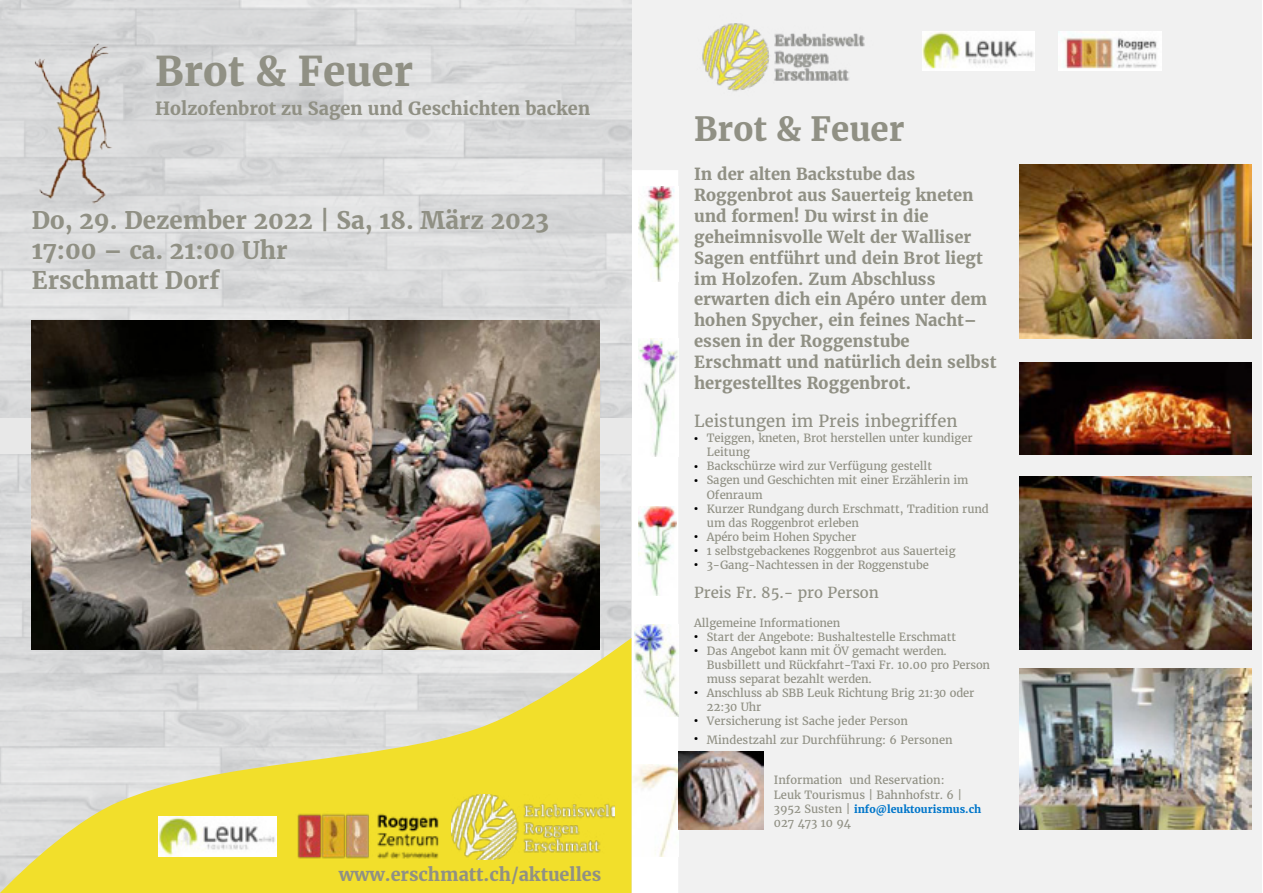
<style>
.page{position:relative;width:1263px;height:893px;background:#fff}
.page>*{position:absolute;margin:0;border:0;box-sizing:border-box;transform-origin:0 0}
.t1{font:700 40.5px "Merriweather";color:#909084}
.t2{font:700 33px "Merriweather";color:#909084}
.t3{font:700 24px/30.3px "Merriweather";color:#909084}
.t4{font:700 18px "Merriweather";color:#909084}
.t5{font:700 16.5px/20.9px "Merriweather";color:#909084}
.t6{font:16.5px "Merriweather";color:#909084}
.t7{font:15px "Merriweather";letter-spacing:-.005em;color:#909084}
.t8{font:11.25px/14.1px "Merriweather";letter-spacing:-.005em;color:#909084}
.t9{font:700 10.5px "Merriweather";color:#0076ca}
.s1{font-weight:400;font-size:11.25px;color:#909084}
</style>
<div class="page">
<div style="left:630px;top:0;width:632px;height:893px;background:#f1f1f1"></div>
<div style="left:631px;top:170px;width:47px;height:723px;background:#fff"></div>
<img style="left:638px;top:338px;width:40px;height:119px">
<img style="left:639px;top:186px;width:39px;height:96px">
<img style="left:638px;top:506px;width:38px;height:89px">
<img style="left:635px;top:624px;width:43px;height:92px">
<img style="left:631px;top:764px;width:47px;height:93px">
<img style="left:702px;top:23px;width:163px;height:68px">
<svg style="left:1247px;top:164px;width:5px;height:666px"></svg>
<img style="left:1019px;top:165px;width:232px;height:173px">
<img style="left:1019px;top:362px;width:232px;height:92px">
<img style="left:1019px;top:476px;width:232px;height:174px">
<img style="left:923px;top:32px;width:112px;height:38px">
<img style="left:678px;top:752px;width:85px;height:78px">
<img style="left:1019px;top:668px;width:232px;height:162px">
<img style="left:1059px;top:32px;width:102px;height:38px">
<img style="left:0;top:454px;width:630px;height:184px">
<svg style="left:0;top:638px;width:631px;height:255px;background:#e5dd89"></svg>
<img style="left:0;top:0;width:631px;height:417px">
<img style="left:451px;top:794px;width:164px;height:65px">
<img style="left:0;top:0;width:223px;height:250px">
<img style="left:32px;top:320px;width:568px;height:329px">
<img style="left:158px;top:816px;width:119px;height:40px">
<img style="left:296px;top:812px;width:144px;height:48px">
<h1 class="t1" style="left:155px;top:51px;width:260px">Brot &amp; Feuer</h1>
<h3 class="t4" style="left:155px;top:99px;width:436px">Holzofenbrot zu Sagen und Geschichten backen</h3>
<h3 class="t3" style="left:32px;top:206px;width:519px">Do, 29. Dezember 2022 | Sa, 18. März 2023<br>17:00 – ca. 21:00 Uhr<br>Erschmatt Dorf</h3>
<h3 class="t4" style="left:339px;top:866px;width:264px">www.erschmatt.ch/aktuelles</h3>
<h2 class="t2" style="left:694px;top:112px;width:212px">Brot &amp; Feuer</h2>
<p class="t5" style="left:694px;top:165px;width:304px">In der alten Backstube das<br>Roggenbrot aus Sauerteig kneten und formen! Du wirst in die geheimnisvolle Welt der Walliser<br>Sagen entführt und dein Brot liegt im Holzofen. Zum Abschluss erwarten dich ein Apéro unter dem hohen Spycher, ein feines Nacht– essen in der Roggenstube<br>Erschmatt und natürlich dein selbst hergestelltes Roggenbrot.</p>
<h3 class="t6" style="left:694px;top:411px;width:265px">Leistungen im Preis inbegriffen</h3>
<p class="t8" style="left:707px;top:431px;width:267px;text-indent:-13px"><sup>●</sup> Teiggen, kneten, Brot herstellen unter kundiger<br>Leitung</p>
<p class="t8" style="left:694px;top:459px;width:239px"><sup>●</sup> Backschürze wird zur Verfügung gestellt</p>
<p class="t8" style="left:707px;top:473px;width:263px;text-indent:-13px"><sup>●</sup> Sagen und Geschichten mit einer Erzählerin im<br>Ofenraum</p>
<p class="t8" style="left:707px;top:501px;width:283px;text-indent:-13px"><sup>●</sup> Kurzer Rundgang durch Erschmatt, Tradition rund um das Roggenbrot erleben</p>
<p class="t8" style="left:694px;top:530px;width:163px"><sup>●</sup> Apéro beim Hohen Spycher</p>
<p class="t8" style="left:694px;top:544px;width:263px"><sup>●</sup> 1 selbstgebackenes Roggenbrot aus Sauerteig</p>
<p class="t8" style="left:694px;top:558px;width:236px"><sup>●</sup> 3-Gang-Nachtessen in der Roggenstube</p>
<h3 class="t7" style="left:694px;top:583px;width:186px">Preis Fr. 85.- pro Person</h3>
<p class="t8" style="left:694px;top:616px;width:148px">Allgemeine Informationen</p>
<p class="t8" style="left:694px;top:630px;width:263px"><sup>●</sup> Start der Angebote: Bushaltestelle Erschmatt</p>
<p class="t8" style="left:707px;top:644px;width:285px;text-indent:-13px"><sup>●</sup> Das Angebot kann mit ÖV gemacht werden.<br>Busbillett und Rückfahrt-Taxi Fr. 10.00 pro Person muss separat bezahlt werden.</p>
<p class="t8" style="left:707px;top:686px;width:269px;text-indent:-13px"><sup>●</sup> Anschluss ab SBB Leuk Richtung Brig 21:30 oder<br>22:30 Uhr</p>
<p class="t8" style="left:694px;top:714px;width:215px"><sup>●</sup> Versicherung ist Sache jeder Person</p>
<p class="t8" style="left:694px;top:733px;width:260px"><sup>●</sup> Mindestzahl zur Durchführung: 6 Personen</p>
<p class="t8" style="left:774px;top:773px;width:190px">Information und Reservation:<br>Leuk Tourismus | Bahnhofstr. 6 |</p>
<p class="t9" style="left:774px;top:803px;width:209px"><span class="s1">3952 Susten |</span> info@leuktourismus.ch</p>
<p class="t8" style="left:774px;top:816px;width:79px">027 473 10 94</p>
</div>
